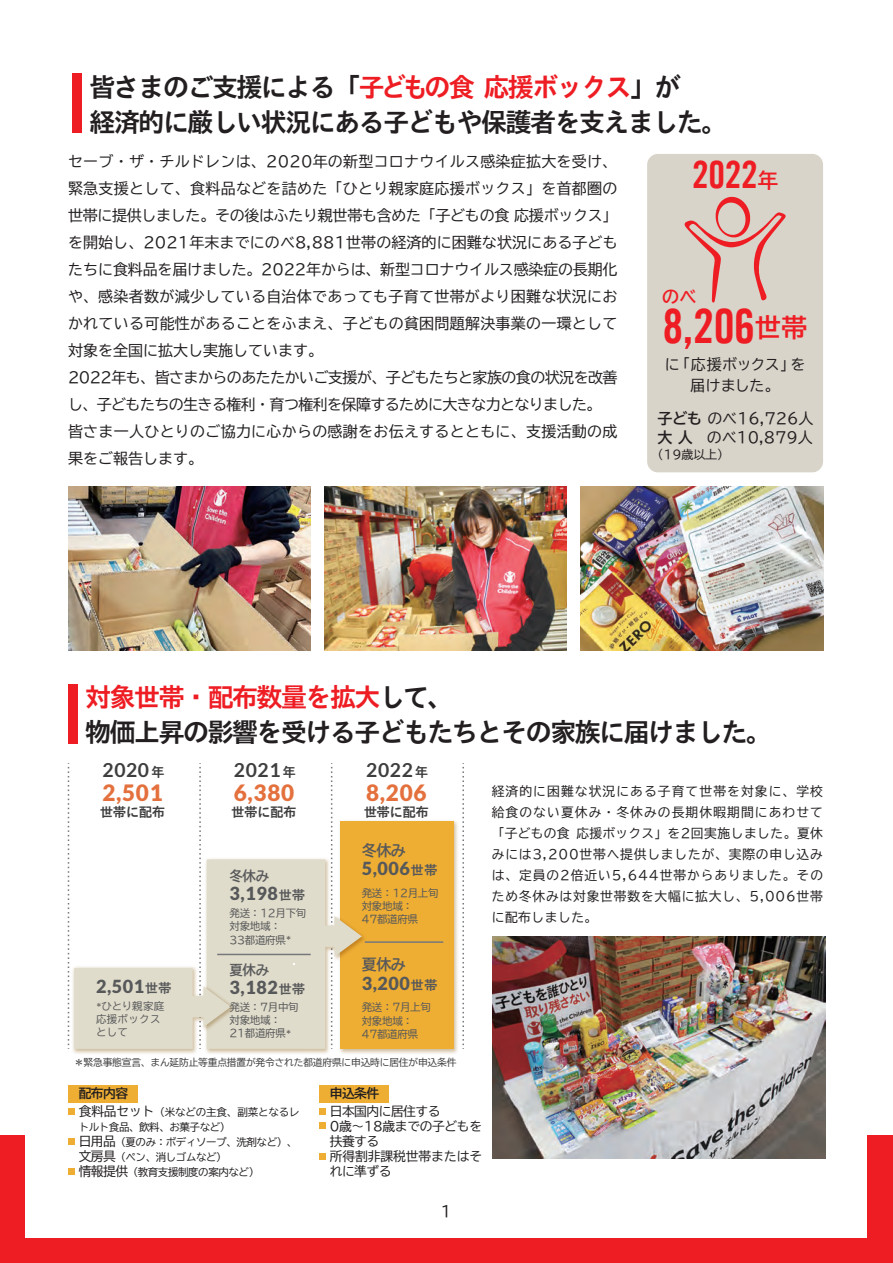
<style>
.page{position:relative;width:893px;height:1263px;background:#fff}
.page>*{position:absolute;margin:0;border:0;box-sizing:border-box;transform-origin:0 0}
.t1{font:47.25px "Trade Gothic LT Com Bd Cn 20";color:#ee1d23}
.t2{font:37.5px "Trade Gothic LT Com Bd Cn 20";color:#ee1d23}
.t3{font:26.55px/35px "TB Go Std B";letter-spacing:-.08em;color:#231f20}
.t4{font:700 25.65px "TBUD Go Std";color:#ee1d23}
.t5{font:900 22.5px "Lato";letter-spacing:.03em;color:#e4713d}
.t6{font:700 19.35px "Lato";letter-spacing:.03em;color:#3e3e3f}
.t7{font:900 18px "Lato";letter-spacing:.03em;color:#57585a}
.t8{font:700 16.95px "TBUD Go Std";color:#ee1d23}
.t9{font:15px/27px "TBUD Go Std";letter-spacing:.005em;color:#231f20}
.t10{font:15px/21px "TBUD Go Std";letter-spacing:-.03em;color:#231f20;text-align:center}
.t11{font:700 15px "TBUD Go Std";letter-spacing:-.03em;color:#57585a}
.t12{font:13.5px "TB Go Std B";letter-spacing:-.04em;color:#3e3e3f}
.t13{font:700 13.5px "TBUD Go Std";letter-spacing:-.03em;color:#57585a}
.t14{font:12.75px/21px "TBUD Go Std";letter-spacing:.04em;color:#231f20;text-align:justify}
.t15{font:12.75px/15px "TBUD Go Std";letter-spacing:-.03em;color:#231f20}
.t16{font:700 12.75px "TBUD Go Std";letter-spacing:-.04em;color:#231f20}
.t17{font:12px "TBUD Go Std";letter-spacing:-.01em;color:#231f20}
.t18{font:10.5px/15px "TBUD Go Std";letter-spacing:-.04em;color:#231f20}
.t19{font:10.5px/13.4px "TBUD Go Std";letter-spacing:-.03em;color:#57585a}
.t20{font:10.5px/13.2px "TBUD Go Std";letter-spacing:.03em;color:#57585a}
.t21{font:9.75px "TBUD Go Std";letter-spacing:-.02em;color:#3e3e3f}
.s1{color:#ee1d23}
.s2{font-family:"TBUD Go Std";font-weight:700;font-size:20.4px}
.s3{font-weight:700}
.s4{font-family:"TB Go Std B";font-weight:400;font-size:13.5px}
.s5{font-size:12.75px}
</style>
<div class="page">
<div style="left:0;top:1135px;width:892px;height:128px;background:#ee1d23"></div>
<div style="left:26px;top:43px;width:841px;height:1194px;background:#fff"></div>
<div style="left:72px;top:73px;width:10px;height:60px;background:#ee1d23"></div>
<hr style="left:892px;top:1135px;width:1px;height:128px;background:#ee1d23">
<div style="left:68px;top:684px;width:9px;height:60px;background:#ee1d23"></div>
<svg style="left:68px;top:1109px;width:6px;height:6px"></svg>
<div style="left:68px;top:1138px;width:6px;height:7px;background:#eeae34"></div>
<div style="left:68px;top:1168px;width:6px;height:7px;background:#eeae34"></div>
<img style="left:68px;top:487px;width:243px;height:163px">
<img style="left:324px;top:487px;width:243px;height:163px">
<img style="left:580px;top:487px;width:243px;height:163px">
<img style="left:492px;top:936px;width:333px;height:222px">
<div style="left:647px;top:154px;width:176px;height:318px;background:#d8d4ca;border-radius:11px"></div>
<svg style="left:684px;top:196px;width:102px;height:107px"></svg>
<div style="left:68px;top:1085px;width:69px;height:17px;background:#eeae34"></div>
<div style="left:319px;top:1108px;width:7px;height:7px;background:#eeae34"></div>
<div style="left:319px;top:1122px;width:7px;height:7px;background:#eeae34"></div>
<div style="left:319px;top:1153px;width:7px;height:7px;background:#eeae34"></div>
<div style="left:319px;top:1085px;width:69px;height:17px;background:#eeae34"></div>
<svg style="left:462px;top:763px;width:2px;height:286px"></svg>
<img style="left:362px;top:820px;width:96px;height:234px">
<div style="left:340px;top:822px;width:113px;height:227px;background:#eeae34"></div>
<img style="left:241px;top:935px;width:131px;height:119px">
<img style="left:73px;top:1049px;width:168px;height:5px">
<svg style="left:68px;top:763px;width:294px;height:286px"></svg>
<hr style="left:365px;top:941px;width:78px;height:2px;background:#76787b">
<hr style="left:217px;top:954px;width:94px;height:1px;background:#76787b">
<h3 class="t3" style="left:89px;top:69px;width:640px">皆さまのご支援による「<span class="s1">子どもの食 応援ボックス</span>」が<br>経済的に厳しい状況にある子どもや保護者を支えました。</h3>
<p class="t9" style="left:68px;top:148px;width:551px">セーブ・ザ・チルドレンは、2020年の新型コロナウイルス感染症拡大を受け、緊急支援として、食料品などを詰めた「ひとり親家庭応援ボックス」を首都圏の世帯に提供しました。その後はふたり親世帯も含めた「子どもの食 応援ボックス」を開始し、2021年末までにのべ8,881世帯の経済的に困難な状況にある子どもたちに食料品を届けました。2022年からは、新型コロナウイルス感染症の長期化や、感染者数が減少している自治体であっても子育て世帯がより困難な状況におかれている可能性があることをふまえ、子どもの貧困問題解決事業の一環として対象を全国に拡大し実施しています。<br>2022年も、皆さまからのあたたかいご支援が、子どもたちと家族の食の状況を改善し、子どもたちの生きる権利・育つ権利を保障するために大きな力となりました。皆さま一人ひとりのご協力に心からの感謝をお伝えするとともに、支援活動の成果をご報告します。</p>
<h2 class="t2" style="left:692px;top:152px;width:87px">2022<span class="s2">年</span></h2>
<p class="t8" style="left:662px;top:283px;width:36px">のべ</p>
<h1 class="t1" style="left:662px;top:297px;width:94px">8,206</h1>
<h3 class="t4" style="left:755px;top:306px;width:53px">世帯</h3>
<p class="t10" style="left:665px;top:354px;width:142px">に「応援ボックス」を届けました。</p>
<p class="t9" style="left:657px;top:408px;width:157px;line-height:19.2px"><span class="s3">子ども</span> のべ16,726人<span class="s3">大 人</span> のべ10,879人</p>
<p class="t17" style="left:651px;top:445px;width:79px">（19歳以上）</p>
<h3 class="t3" style="left:85px;top:680px;width:689px"><span class="s1">対象世帯・配布数量を拡大</span>して、<br>物価上昇の影響を受ける子どもたちとその家族に届けました。</h3>
<p class="t6" style="left:103px;top:759px;width:64px">2020<span class="s4">年</span></p>
<h3 class="t5" style="left:102px;top:779px;width:62px">2,501</h3>
<p class="t12" style="left:100px;top:800px;width:67px">世帯に配布</p>
<p class="t7" style="left:96px;top:976px;width:77px">2,501<span class="s4">世帯</span></p>
<p class="t20" style="left:96px;top:999px;width:70px"><sup>＊</sup>ひとり親家庭応援ボックスとして</p>
<p class="t6" style="left:234px;top:759px;width:64px">2021<span class="s4">年</span></p>
<h3 class="t5" style="left:234px;top:779px;width:62px">6,380</h3>
<p class="t12" style="left:231px;top:800px;width:67px">世帯に配布</p>
<p class="t13" style="left:230px;top:865px;width:41px">冬休み</p>
<p class="t19" style="left:230px;top:906px;width:78px">発送：12月下旬対象地域：<br>33都道府県<sup>＊</sup></p>
<p class="t7" style="left:230px;top:977px;width:77px">3,182<span class="s4">世帯</span></p>
<p class="t7" style="left:230px;top:883px;width:77px">3,198<span class="s4">世帯</span></p>
<p class="t13" style="left:230px;top:959px;width:41px">夏休み</p>
<p class="t19" style="left:230px;top:1000px;width:71px">発送：7月中旬対象地域：<br>21都道府県<sup>＊</sup></p>
<p class="t6" style="left:366px;top:759px;width:64px">2022<span class="s4">年</span></p>
<h3 class="t5" style="left:366px;top:779px;width:62px">8,206</h3>
<p class="t12" style="left:364px;top:800px;width:67px">世帯に配布</p>
<p class="t11" style="left:362px;top:838px;width:46px">冬休み</p>
<p class="t19" style="left:362px;top:886px;width:78px">発送：12月上旬対象地域：<br>47都道府県</p>
<p class="t7" style="left:362px;top:858px;width:77px">5,006<span class="s4">世帯</span></p>
<p class="t11" style="left:362px;top:952px;width:46px">夏休み</p>
<p class="t19" style="left:362px;top:1001px;width:71px">発送：7月上旬対象地域：<br>47都道府県</p>
<p class="t7" style="left:362px;top:972px;width:77px">3,200<span class="s4">世帯</span></p>
<p class="t21" style="left:74px;top:1055px;width:384px">＊緊急事態宣言、まん延防止等重点措置が発令された都道府県に申込時に居住が申込条件</p>
<p class="t16" style="left:79px;top:1083px;width:51px">配布内容</p>
<p class="t18" style="left:79px;top:1105px;width:222px"><span class="s5">食料品セット</span>（米などの主食、副菜となるレトルト食品、飲料、お菓子など）<br><span class="s5">日用品</span>（夏のみ：ボディソープ、洗剤など）、<span class="s5">文房具</span>（ペン、消しゴムなど）<br><span class="s5">情報提供</span>（教育支援制度の案内など）</p>
<p class="t16" style="left:330px;top:1083px;width:51px">申込条件</p>
<p class="t15" style="left:330px;top:1104px;width:154px">日本国内に居住する<br>0歳～18歳までの子どもを扶養する<br>所得割非課税世帯またはそれに準ずる</p>
<p class="t9" style="left:440px;top:1198px;width:13px">1</p>
<p class="t14" style="left:492px;top:780px;width:333px">経済的に困難な状況にある子育て世帯を対象に、学校給食のない夏休み・冬休みの長期休暇期間にあわせて「子どもの食 応援ボックス」を2回実施しました。夏休みには3,200世帯へ提供しましたが、実際の申し込みは、定員の2倍近い5,644世帯からありました。そのため冬休みは対象世帯数を大幅に拡大し、5,006世帯に配布しました。</p>
</div>
